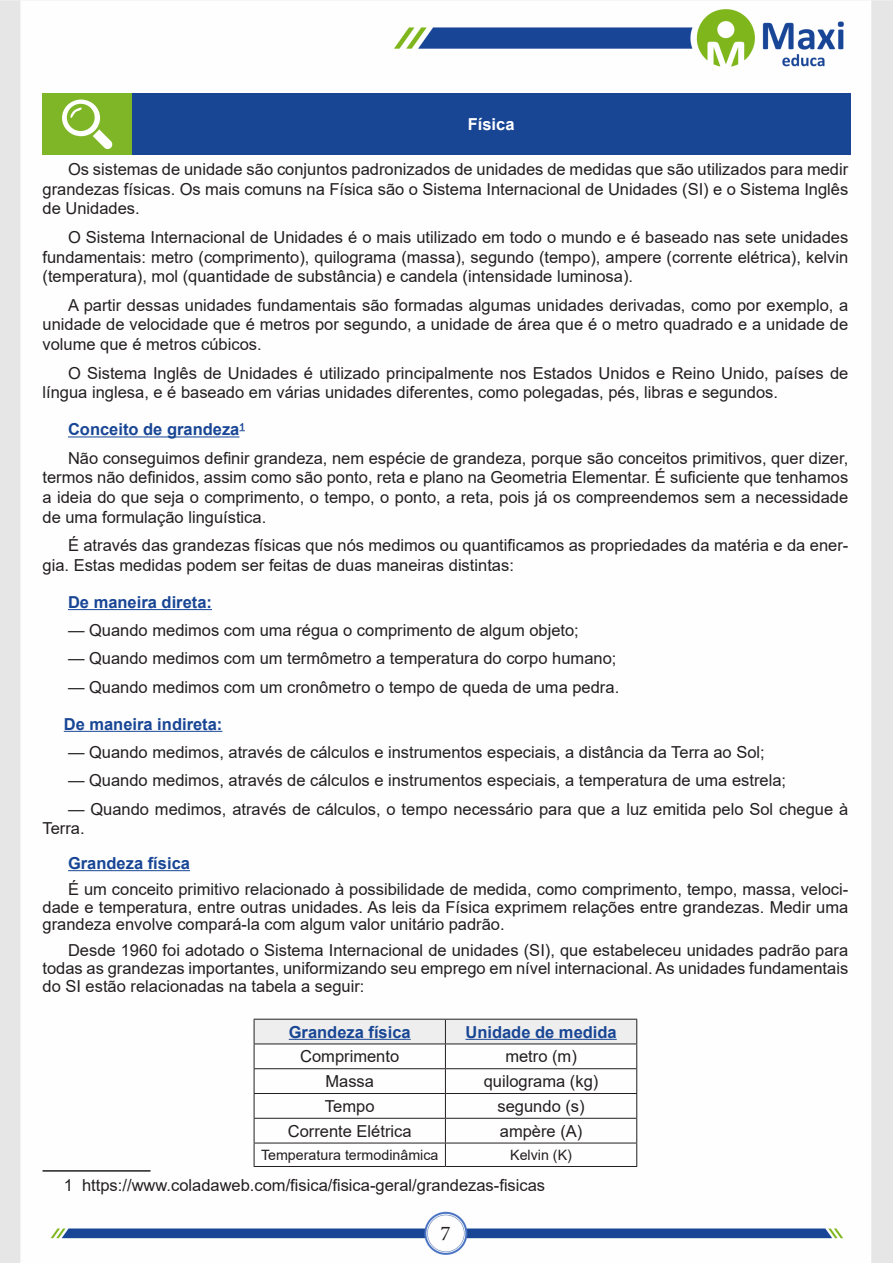
<style>
.page{position:relative;width:893px;height:1263px;background:#fff}
.page>*{position:absolute;margin:0;border:0;box-sizing:border-box;transform-origin:0 0}
.t1{font:21px "Minion Pro";color:#231f20}
.Texto{font:16.5px/19.8px "Arial";color:#231f20;text-align:justify}
.Texto-2{font:700 16.5px "Arial";color:#184695}
.TITULO_DE_ASSUNTO__CORPO{font:700 16.5px "Arial";color:#184695}
.Titulo_de_Caixa{font:700 16.5px "Arial";color:#fff}
.t2{font:14.25px "Arial";color:#231f20}
</style>
<div class="page">
<img style="left:0;top:0;width:893px;height:1263px">
<hr style="left:68px;top:437px;width:171px;height:1px;background:#184695">
<hr style="left:68px;top:609px;width:144px;height:1px;background:#184695">
<hr style="left:64px;top:731px;width:158px;height:1px;background:#184695">
<hr style="left:68px;top:870px;width:122px;height:1px;background:#184695">
<div style="left:43px;top:94px;width:89px;height:61px;background:#7fb628"></div>
<div style="left:132px;top:94px;width:718px;height:61px;background:#184695"></div>
<svg style="left:62px;top:100px;width:51px;height:49px"></svg>
<svg style="left:254px;top:1019px;width:383px;height:147px"></svg>
<hr style="left:254px;top:1166px;width:191px;height:1px;background:#231f20">
<hr style="left:445px;top:1166px;width:192px;height:1px;background:#231f20">
<hr style="left:289px;top:1039px;width:122px;height:1px;background:#184695">
<hr style="left:465px;top:1039px;width:152px;height:1px;background:#184695">
<hr style="left:43px;top:1170px;width:108px;height:2px;background:#231f20">
<p class="Titulo_de_Caixa" style="left:468px;top:113px;width:48px">Física</p>
<p class="Texto" style="left:43px;top:159px;width:807px;text-indent:26px">Os sistemas de unidade são conjuntos padronizados de unidades de medidas que são utilizados para medir grandezas físicas. Os mais comuns na Física são o Sistema Internacional de Unidades (SI) e o Sistema Inglês de Unidades.</p>
<p class="Texto" style="left:43px;top:227px;width:807px;text-indent:26px">O Sistema Internacional de Unidades é o mais utilizado em todo o mundo e é baseado nas sete unidades fundamentais: metro (comprimento), quilograma (massa), segundo (tempo), ampere (corrente elétrica), kelvin (temperatura), mol (quantidade de substância) e candela (intensidade luminosa).</p>
<p class="Texto" style="left:43px;top:295px;width:807px;text-indent:26px">A partir dessas unidades fundamentais são formadas algumas unidades derivadas, como por exemplo, a unidade de velocidade que é metros por segundo, a unidade de área que é o metro quadrado e a unidade de volume que é metros cúbicos.</p>
<p class="Texto" style="left:43px;top:363px;width:807px;text-indent:26px">O Sistema Inglês de Unidades é utilizado principalmente nos Estados Unidos e Reino Unido, países de língua inglesa, e é baseado em várias unidades diferentes, como polegadas, pés, libras e segundos.</p>
<p class="Texto-2" style="left:68px;top:418px;width:178px">Conceito de grandeza<sup>1</sup></p>
<p class="Texto" style="left:43px;top:448px;width:807px;text-indent:26px">Não conseguimos definir grandeza, nem espécie de grandeza, porque são conceitos primitivos, quer dizer, termos não definidos, assim como são ponto, reta e plano na Geometria Elementar. É suficiente que tenhamos a ideia do que seja o comprimento, o tempo, o ponto, a reta, pois já os compreendemos sem a necessidade de uma formulação linguística.</p>
<p class="Texto" style="left:43px;top:535px;width:807px;text-indent:26px">É através das grandezas físicas que nós medimos ou quantificamos as propriedades da matéria e da ener&shy;gia. Estas medidas podem ser feitas de duas maneiras distintas:</p>
<p class="TITULO_DE_ASSUNTO__CORPO" style="left:68px;top:590px;width:145px">De maneira direta:</p>
<p class="Texto" style="left:68px;top:620px;width:512px">— Quando medimos com uma régua o comprimento de algum objeto;</p>
<p class="Texto" style="left:68px;top:649px;width:550px">— Quando medimos com um termômetro a temperatura do corpo humano;</p>
<p class="Texto" style="left:68px;top:677px;width:553px">— Quando medimos com um cronômetro o tempo de queda de uma pedra.</p>
<p class="Texto-2" style="left:64px;top:712px;width:160px">De maneira indireta:</p>
<p class="Texto" style="left:68px;top:742px;width:698px">— Quando medimos, através de cálculos e instrumentos especiais, a distância da Terra ao Sol;</p>
<p class="Texto" style="left:68px;top:770px;width:720px">— Quando medimos, através de cálculos e instrumentos especiais, a temperatura de uma estrela;</p>
<p class="Texto" style="left:43px;top:799px;width:807px;text-indent:26px">— Quando medimos, através de cálculos, o tempo necessário para que a luz emitida pelo Sol chegue à<br>Terra.</p>
<p class="Texto-2" style="left:68px;top:851px;width:123px">Grandeza física</p>
<p class="Texto" style="left:43px;top:880px;width:807px;line-height:17.5px;text-indent:26px">É um conceito primitivo relacionado à possibilidade de medida, como comprimento, tempo, massa, veloci&shy;dade e temperatura, entre outras unidades. As leis da Física exprimem relações entre grandezas. Medir uma grandeza envolve compará-la com algum valor unitário padrão.</p>
<p class="Texto" style="left:43px;top:942px;width:807px;line-height:17.5px;text-indent:26px">Desde 1960 foi adotado o Sistema Internacional de unidades (SI), que estabeleceu unidades padrão para todas as grandezas importantes, uniformizando seu emprego em nível internacional. As unidades fundamentais do SI estão relacionadas na tabela a seguir:</p>
<p class="Texto-2" style="left:289px;top:1020px;width:123px">Grandeza física</p>
<p class="Texto-2" style="left:465px;top:1020px;width:153px">Unidade de medida</p>
<p class="Texto" style="left:300px;top:1046px;width:101px">Comprimento</p>
<p class="Texto" style="left:505px;top:1046px;width:73px">metro (m)</p>
<p class="Texto" style="left:325px;top:1071px;width:50px">Massa</p>
<p class="Texto" style="left:484px;top:1071px;width:116px">quilograma (kg)</p>
<p class="Texto" style="left:325px;top:1096px;width:51px">Tempo</p>
<p class="Texto" style="left:497px;top:1096px;width:89px">segundo (s)</p>
<p class="Texto" style="left:288px;top:1121px;width:125px">Corrente Elétrica</p>
<p class="Texto" style="left:500px;top:1121px;width:84px">ampère (A)</p>
<p class="t2" style="left:261px;top:1145px;width:179px">Temperatura termodinâmica</p>
<p class="t2" style="left:510px;top:1145px;width:63px">Kelvin (K)</p>
<p class="Texto" style="left:64px;top:1175px;width:483px">1 https://www.coladaweb.com/fisica/fisica-geral/grandezas-fisicas</p>
<p class="t1" style="left:440px;top:1219px;width:12px">7</p>
</div>
